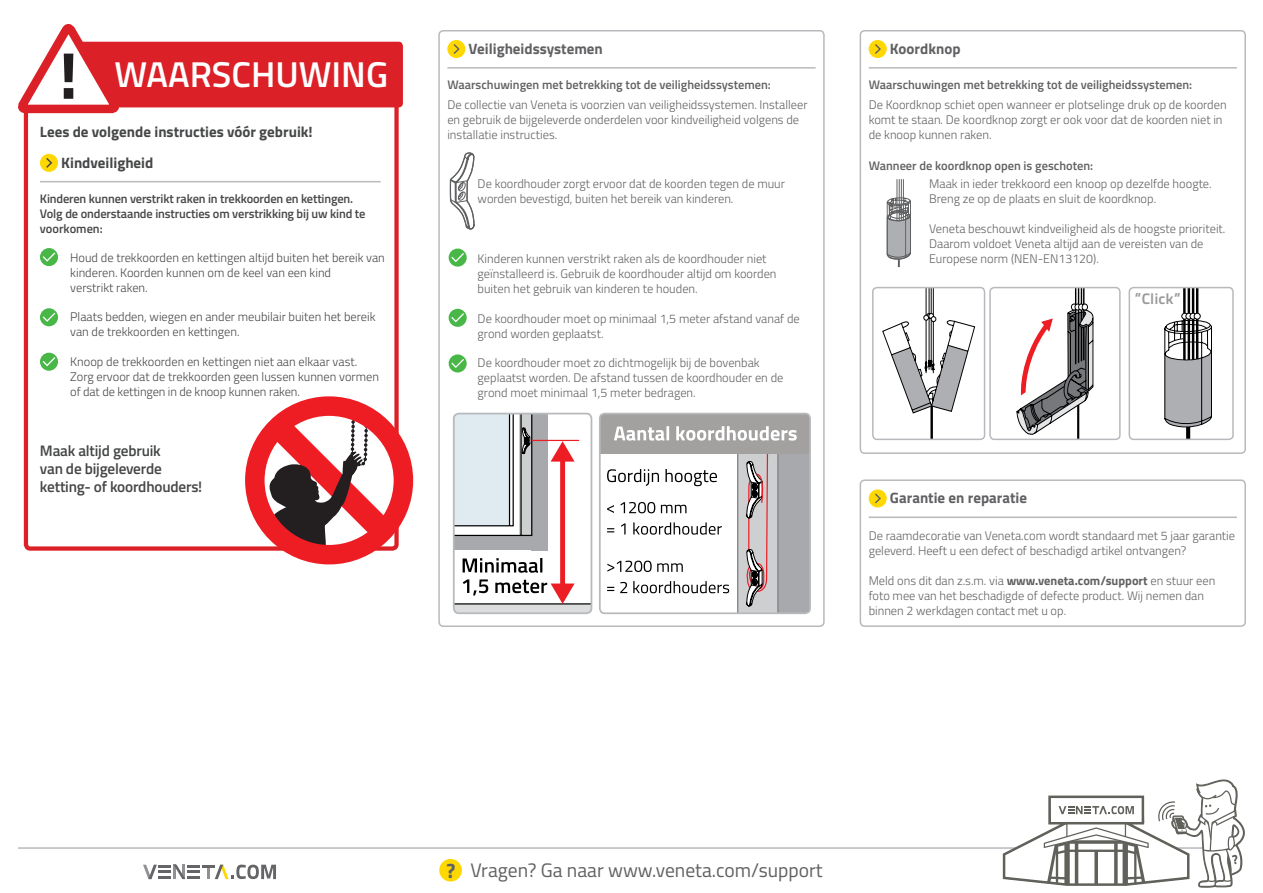
<style>
.page{position:relative;width:1263px;height:893px;background:#fff}
.page>*{position:absolute;margin:0;border:0;box-sizing:border-box;transform-origin:0 0}
.t1{font:700 66.45px "Titillium";color:#231f20}
.t2{font:600 36px "Titillium";color:#fff}
.t3{font:19.5px "Titillium";color:#616164}
.t4{font:600 15.3px "Titillium";letter-spacing:-.015em;color:#464748}
.t5{font:700 15.15px "Titillium Text 22 L";color:#9c9b9b;scale:1.05 1}
.t6{font:700 15px "Titillium";color:#464748}
.t7{font:700 15px "Titillium";color:#616164}
.t8{font:300 12.45px/14.9px "Titillium";color:#616164}
.t9{font:300 12.45px/14.9px "Titillium";color:#464748}
.t10{font:600 12.45px "Titillium";color:#616164}
.t11{font:600 12.45px/14.9px "Titillium";letter-spacing:-.01em;color:#464748}
.s1{font-weight:700}
.s2{font-weight:700;font-size:20.7px}
</style>
<div class="page">
<hr style="left:18px;top:847px;width:1216px;height:2px;background:#b8b9bc">
<svg style="left:1003px;top:779px;width:242px;height:109px"></svg>
<hr style="left:1063px;top:822px;width:68px;height:2px;background:#61615c">
<div style="left:439px;top:859px;width:23px;height:22px;background:#ffd801;border-radius:50%"></div>
<svg style="left:143px;top:865px;width:133px;height:14px"></svg>
<hr style="left:447px;top:67px;width:369px;height:2px;background:#b8b9bc">
<hr style="left:869px;top:67px;width:368px;height:2px;background:#b8b9bc">
<hr style="left:869px;top:517px;width:368px;height:1px;background:#b8b9bc">
<div style="left:438px;top:30px;width:387px;height:597px;border:2px solid #b8b9bc;border-radius:4px"></div>
<div style="left:860px;top:30px;width:386px;height:424px;border:2px solid #b8b9bc;border-radius:4px"></div>
<div style="left:860px;top:479px;width:386px;height:148px;border:2px solid #b8b9bc;border-radius:4px"></div>
<div style="left:447px;top:40px;width:18px;height:18px;background:#ffd801;border-radius:50%"></div>
<div style="left:869px;top:40px;width:18px;height:18px;background:#ffd801;border-radius:50%"></div>
<div style="left:869px;top:489px;width:18px;height:18px;background:#ffd801;border-radius:50%"></div>
<svg style="left:453px;top:44px;width:7px;height:10px"></svg>
<svg style="left:875px;top:44px;width:6px;height:10px"></svg>
<svg style="left:875px;top:493px;width:6px;height:10px"></svg>
<div style="left:449px;top:249px;width:18px;height:18px;background:#49b748;border-radius:50%"></div>
<svg style="left:451px;top:253px;width:13px;height:9px"></svg>
<div style="left:449px;top:309px;width:18px;height:18px;background:#49b748;border-radius:50%"></div>
<svg style="left:451px;top:313px;width:13px;height:9px"></svg>
<div style="left:449px;top:354px;width:18px;height:18px;background:#49b748;border-radius:50%"></div>
<svg style="left:451px;top:359px;width:13px;height:9px"></svg>
<svg style="left:450px;top:152px;width:25px;height:78px"></svg>
<div style="left:532px;top:414px;width:16px;height:136px;background:#a7a9ac"></div>
<div style="left:454px;top:535px;width:86px;height:15px;background:#a7a9ac"></div>
<svg style="left:463px;top:558px;width:79px;height:15px"></svg>
<hr style="left:532px;top:440px;width:47px;height:1px;background:#ed1d24">
<div style="left:560px;top:453px;width:5px;height:133px;background:#ed1d24"></div>
<svg style="left:551px;top:441px;width:24px;height:21px"></svg>
<svg style="left:456px;top:579px;width:133px;height:32px"></svg>
<svg style="left:456px;top:416px;width:77px;height:120px;background:#ccd4d8"></svg>
<div style="left:453px;top:413px;width:139px;height:201px;border:2px solid #b8b9bc;border-radius:5px"></div>
<div style="left:778px;top:454px;width:32px;height:159px;background:#a7a9ac"></div>
<div style="left:738px;top:454px;width:40px;height:159px;background:#cdcfd0"></div>
<svg style="left:746px;top:454px;width:23px;height:153px"></svg>
<hr style="left:737px;top:454px;width:1px;height:159px;background:#7c7e81">
<hr style="left:777px;top:454px;width:1px;height:159px;background:#7c7e81">
<div style="left:600px;top:414px;width:210px;height:40px;background:#a3a1a0"></div>
<svg style="left:607px;top:469px;width:110px;height:17px"></svg>
<svg style="left:607px;top:561px;width:76px;height:11px"></svg>
<svg style="left:607px;top:581px;width:122px;height:12px"></svg>
<svg style="left:607px;top:505px;width:7px;height:8px"></svg>
<svg style="left:620px;top:502px;width:66px;height:11px"></svg>
<svg style="left:607px;top:522px;width:115px;height:13px"></svg>
<svg style="left:614px;top:426px;width:183px;height:15px"></svg>
<div style="left:599px;top:413px;width:212px;height:201px;border:2px solid #b8b9bc;border-radius:5px"></div>
<svg style="left:887px;top:179px;width:24px;height:88px"></svg>
<hr style="left:899px;top:179px;width:1px;height:42px;background:#5f6062">
<hr style="left:901px;top:179px;width:1px;height:41px;background:#5f6062">
<hr style="left:903px;top:179px;width:1px;height:41px;background:#5f6062">
<hr style="left:930px;top:406px;width:3px;height:33px;background:#000">
<svg style="left:882px;top:290px;width:93px;height:124px"></svg>
<div style="left:872px;top:287px;width:113px;height:153px;border:2px solid #b8b9bc;border-radius:4px"></div>
<svg style="left:1016px;top:290px;width:77px;height:147px"></svg>
<div style="left:989px;top:287px;width:132px;height:153px;border:2px solid #b8b9bc;border-radius:4px"></div>
<svg style="left:1186px;top:431px;width:4px;height:6px"></svg>
<svg style="left:1164px;top:290px;width:48px;height:141px"></svg>
<div style="left:1194px;top:313px;width:7px;height:6px;border:1px solid #000;border-radius:50%"></div>
<div style="left:1128px;top:287px;width:106px;height:153px;border:2px solid #b8b9bc;border-radius:4px"></div>
<div style="left:24px;top:99px;width:375px;height:452px;border:4px solid #dc2027;border-radius:4px"></div>
<hr style="left:40px;top:181px;width:341px;height:1px;background:#babbbe">
<div style="left:69px;top:42px;width:334px;height:65px;background:#dc2027;border-radius:4px"></div>
<svg style="left:18px;top:24px;width:102px;height:93px"></svg>
<div style="left:40px;top:154px;width:18px;height:18px;background:#ffd801;border-radius:50%"></div>
<div style="left:40px;top:308px;width:18px;height:18px;background:#49b748;border-radius:50%"></div>
<div style="left:40px;top:353px;width:18px;height:18px;background:#49b748;border-radius:50%"></div>
<svg style="left:46px;top:158px;width:6px;height:10px"></svg>
<div style="left:40px;top:248px;width:18px;height:18px;background:#49b748;border-radius:50%"></div>
<svg style="left:43px;top:252px;width:12px;height:10px"></svg>
<svg style="left:43px;top:313px;width:12px;height:9px"></svg>
<svg style="left:43px;top:357px;width:12px;height:9px"></svg>
<svg style="left:245px;top:394px;width:168px;height:167px"></svg>
<div style="left:245px;top:396px;width:168px;height:168px;border:19px solid #ee1d23;border-radius:50%"></div>
<p class="t1" style="left:59px;top:25px;width:20px">!</p>
<p class="t2" style="left:114px;top:47px;width:275px">WAARSCHUWING</p>
<p class="t6" style="left:40px;top:121px;width:274px">Lees de volgende instructies vóór gebruik!</p>
<p class="t6" style="left:61px;top:151px;width:94px">Kindveiligheid</p>
<p class="t11" style="left:40px;top:190px;width:315px">Kinderen kunnen verstrikt raken in trekkoorden en kettingen.</p>
<p class="t11" style="left:40px;top:205px;width:327px">Volg de onderstaande instructies om verstrikking bij uw kind te voorkomen:</p>
<p class="t9" style="left:70px;top:249px;width:316px">Houd de trekkoorden en kettingen altijd buiten het bereik van kinderen. Koorden kunnen om de keel van een kind</p>
<p class="t9" style="left:70px;top:279px;width:79px">verstrikt raken.</p>
<p class="t9" style="left:70px;top:309px;width:307px">Plaats bedden, wiegen en ander meubilair buiten het bereik</p>
<p class="t9" style="left:70px;top:324px;width:171px">van de trekkoorden en kettingen.</p>
<p class="t9" style="left:70px;top:354px;width:289px">Knoop de trekkoorden en kettingen niet aan elkaar vast.</p>
<p class="t9" style="left:70px;top:369px;width:310px">Zorg ervoor dat de trekkoorden geen lussen kunnen vormen</p>
<p class="t9" style="left:70px;top:384px;width:231px">of dat de kettingen in de knoop kunnen raken.</p>
<p class="t4" style="left:40px;top:439px;width:122px">Maak altijd gebruik</p>
<p class="t4" style="left:40px;top:457px;width:123px">van de bijgeleverde</p>
<p class="t4" style="left:40px;top:476px;width:164px">ketting- of koordhouders!</p>
<p class="t7" style="left:469px;top:37px;width:136px">Veiligheidssystemen</p>
<p class="t7" style="left:890px;top:37px;width:72px">Koordknop</p>
<p class="t10" style="left:447px;top:75px;width:325px">Waarschuwingen met betrekking tot de veiligheidssystemen:</p>
<p class="t10" style="left:869px;top:75px;width:325px">Waarschuwingen met betrekking tot de veiligheidssystemen:</p>
<p class="t8" style="left:447px;top:97px;width:362px">De collectie van Veneta is voorzien van veiligheidssystemen. Installeer en gebruik de bijgeleverde onderdelen voor kindveiligheid volgens de installatie instructies.</p>
<p class="t8" style="left:869px;top:97px;width:359px">De Koordknop schiet open wanneer er plotselinge druk op de koorden komt te staan. De koordknop zorgt er ook voor dat de koorden niet in de knoop kunnen raken.</p>
<p class="t8" style="left:478px;top:176px;width:309px">De koordhouder zorgt ervoor dat de koorden tegen de muur worden bevestigd, buiten het bereik van kinderen.</p>
<p class="t8" style="left:478px;top:251px;width:300px">Kinderen kunnen verstrikt raken als de koordhouder niet geïnstalleerd is. Gebruik de koordhouder altijd om koorden buiten het gebruik van kinderen te houden.</p>
<p class="t8" style="left:478px;top:310px;width:324px">De koordhouder moet op minimaal 1,5 meter afstand vanaf de grond worden geplaatst.</p>
<p class="t8" style="left:478px;top:355px;width:307px">De koordhouder moet zo dichtmogelijk bij de bovenbak geplaatst worden. De afstand tussen de koordhouder en de grond moet minimaal 1,5 meter bedragen.</p>
<p class="t10" style="left:869px;top:157px;width:226px">Wanneer de koordknop open is geschoten:</p>
<p class="t8" style="left:929px;top:176px;width:284px">Maak in ieder trekkoord een knoop op dezelfde hoogte.</p>
<p class="t8" style="left:929px;top:191px;width:229px">Breng ze op de plaats en sluit de koordknop.</p>
<p class="t8" style="left:929px;top:221px;width:298px">Veneta beschouwt kindveiligheid als de hoogste prioriteit.<br>Daarom voldoet Veneta altijd aan de vereisten van de<br>Europese norm (NEN-EN13120).</p>
<p class="t7" style="left:890px;top:486px;width:139px">Garantie en reparatie</p>
<p class="t5" style="left:1134px;top:287px;width:46px">”Click”</p>
<p class="t8" style="left:869px;top:528px;width:368px">De raamdecoratie van Veneta.com wordt standaard met 5 jaar garantie geleverd. Heeft u een defect of beschadigd artikel ontvangen?</p>
<p class="t8" style="left:869px;top:573px;width:348px">Meld ons dit dan z.s.m. via <span class="s1">www.veneta.com/support</span> en stuur een foto mee van het beschadigde of defecte product. Wij nemen dan binnen 2 werkdagen contact met u op.</p>
<h3 class="t3" style="left:447px;top:856px;width:378px"><span class="s2">?</span> Vragen? Ga naar www.veneta.com/support</h3>
</div>
